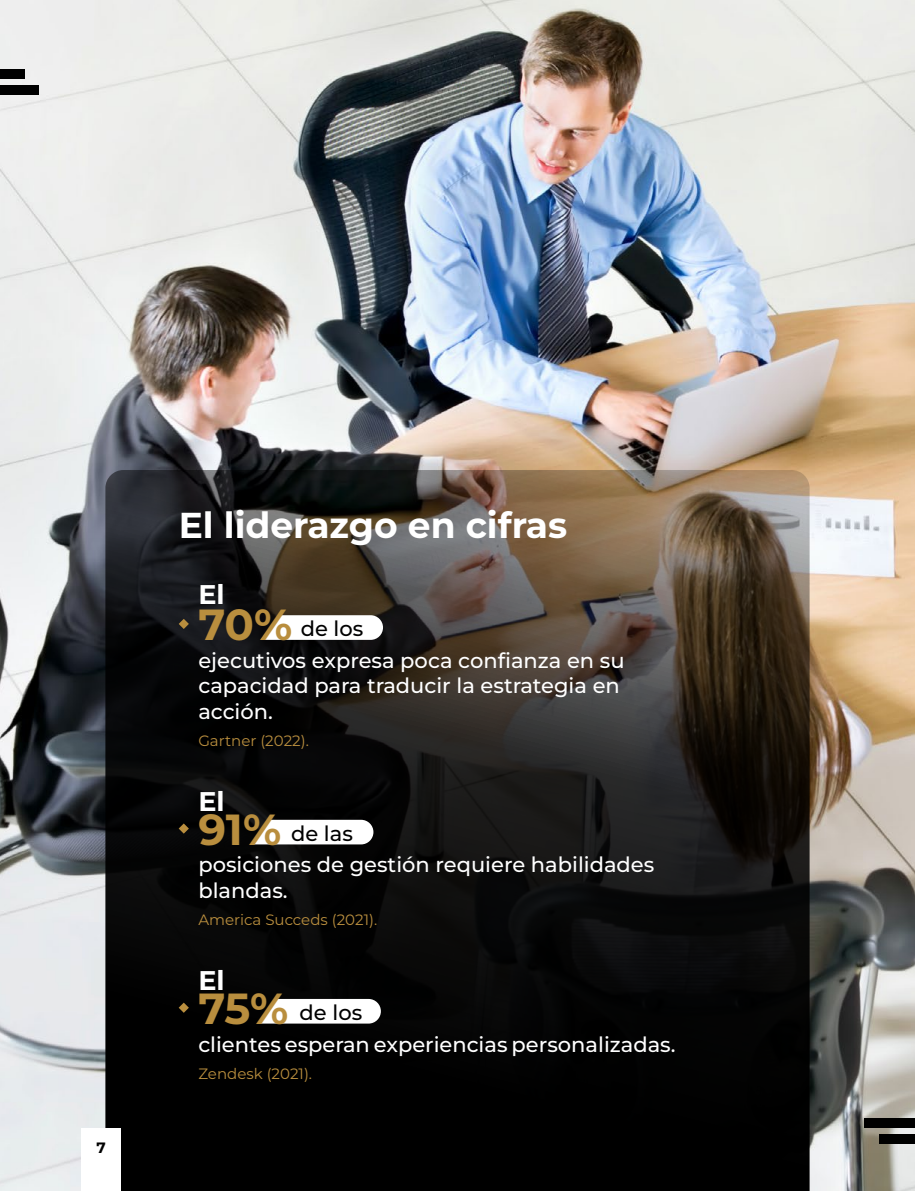
<style>
.page{position:relative;width:915px;height:1191px;background:#fff}
.page>*{position:absolute;margin:0;border:0;box-sizing:border-box;transform-origin:0 0}
.t1{font:700 43.5px "Montserrat";color:#b98e3e}
.t2{font:700 36px "Montserrat";color:#fff}
.t3{font:700 27px "Montserrat";color:#fff}
.t4{font:500 21px/25.5px "Montserrat";color:#fff}
.t5{font:500 21px "Montserrat";color:#000}
.t6{font:15px "Montserrat";color:#b98e3e}
.t7{font:700 15px "Montserrat";color:#000}
</style>
<div class="page">
<img style="left:0;top:0;width:914px;height:1191px">
<svg style="left:105px;top:470px;width:704px;height:721px;background:#1d1a17"></svg>
<div style="left:0;top:85px;width:38px;height:9px;background:#000"></div>
<div style="left:0;top:69px;width:25px;height:9px;background:#000"></div>
<div style="left:864px;top:1118px;width:50px;height:9px;background:#000"></div>
<div style="left:879px;top:1134px;width:35px;height:9px;background:#000"></div>
<svg style="left:260px;top:615px;width:123px;height:25px"></svg>
<svg style="left:179px;top:619px;width:10px;height:10px"></svg>
<svg style="left:251px;top:819px;width:122px;height:25px"></svg>
<svg style="left:179px;top:823px;width:10px;height:10px"></svg>
<svg style="left:258px;top:999px;width:123px;height:24px"></svg>
<svg style="left:179px;top:1002px;width:10px;height:10px"></svg>
<div style="left:81px;top:1128px;width:40px;height:63px;background:#fff"></div>
<p class="t7" style="left:96px;top:1137px;width:11px">7</p>
<h2 class="t2" style="left:179px;top:499px;width:390px">El liderazgo en cifras</h2>
<p class="t3" style="left:198px;top:574px;width:28px">El</p>
<h1 class="t1" style="left:198px;top:593px;width:95px">70%</h1>
<p class="t5" style="left:300px;top:614px;width:64px">de los</p>
<p class="t4" style="left:198px;top:646px;width:427px">ejecutivos expresa poca confianza en su capacidad para traducir la estrategia en acción.</p>
<p class="t6" style="left:198px;top:730px;width:112px">Gartner (2022).</p>
<p class="t3" style="left:198px;top:781px;width:28px">El</p>
<h1 class="t1" style="left:198px;top:797px;width:84px">91%</h1>
<p class="t5" style="left:291px;top:819px;width:63px">de las</p>
<p class="t4" style="left:198px;top:851px;width:457px">posiciones de gestión requiere habilidades blandas.</p>
<p class="t6" style="left:198px;top:909px;width:180px">America Succeds (2021).</p>
<p class="t3" style="left:198px;top:960px;width:28px">El</p>
<h1 class="t1" style="left:198px;top:976px;width:91px">75%</h1>
<p class="t5" style="left:299px;top:998px;width:64px">de los</p>
<p class="t4" style="left:198px;top:1030px;width:478px">clientes esperan experiencias personalizadas.</p>
<p class="t6" style="left:198px;top:1063px;width:115px">Zendesk (2021).</p>
</div>
